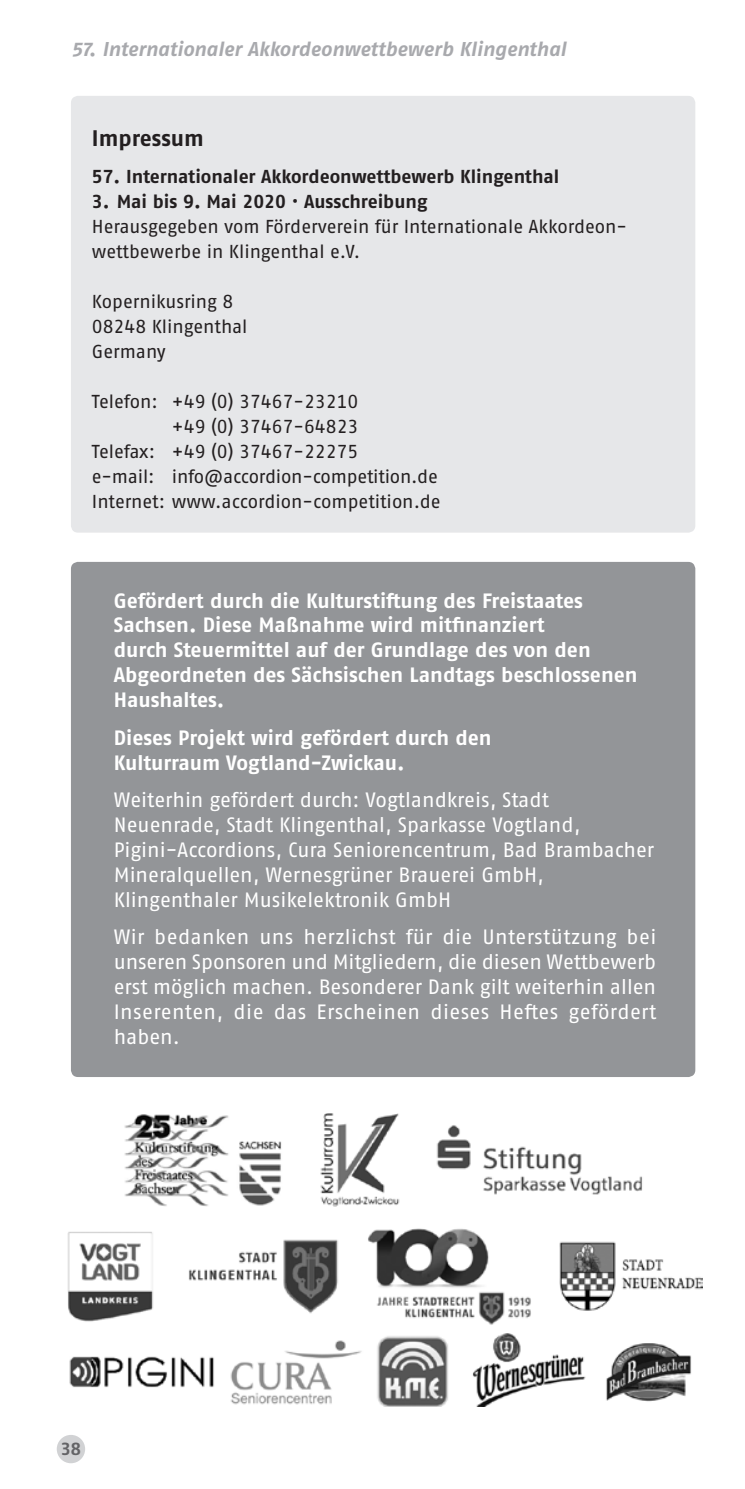
<style>
.page{position:relative;width:745px;height:1489px;background:#fff}
.page>*{position:absolute;margin:0;border:0;box-sizing:border-box;transform-origin:0 0}
.Wettb__Bed{font:700 22.5px "Fago Pro";color:#231f20}
.fließ{font:20.75px/25px "Fago Pro";color:#fff}
.fließ-2{font:700 20.75px/25px "Fago Pro";letter-spacing:-.005em;color:#fff}
.t1{font:italic 20px "Fago No Bold Lf";letter-spacing:-.005em;color:#a8a9ad}
.Wettb__Bed-2{font:18.75px/25px "Fago Pro";letter-spacing:-.005em;color:#231f20}
.fließ_fett{font:700 18.75px "Fago Pro";letter-spacing:-.005em;color:#231f20}
.t2{font:700 17.5px "Fago Pro";color:#636366}
</style>
<div class="page">
<div style="left:57px;top:1434px;width:28px;height:28px;background:#d1d2d4;border-radius:50%"></div>
<div style="left:71px;top:96px;width:623px;height:436px;background:#e6e7e9;border-radius:7px"></div>
<div style="left:71px;top:562px;width:623px;height:514px;background:#939598;border-radius:7px"></div>
<img style="left:67px;top:1113px;width:635px;height:292px">
<p class="t1" style="left:71px;top:38px;width:495px">57. Internationaler Akkordeonwettbewerb Klingenthal</p>
<p class="Wettb__Bed" style="left:92px;top:124px;width:113px">Impressum</p>
<p class="fließ_fett" style="left:92px;top:165px;width:468px">57. Internationaler Akkordeonwettbewerb Klingenthal</p>
<p class="fließ_fett" style="left:92px;top:190px;width:337px">3. Mai bis 9. Mai 2020 · Ausschreibung</p>
<p class="Wettb__Bed-2" style="left:92px;top:214px;width:533px">Herausgegeben vom Förderverein für Internationale Akkordeon&shy;wettbewerbe in Klingenthal e.V.</p>
<p class="Wettb__Bed-2" style="left:92px;top:289px;width:143px">Kopernikusring 8</p>
<p class="Wettb__Bed-2" style="left:92px;top:314px;width:157px">08248 Klingenthal</p>
<p class="Wettb__Bed-2" style="left:92px;top:339px;width:75px">Germany</p>
<p class="Wettb__Bed-2" style="left:92px;top:389px;width:268px">Telefon: +49 (0) 37467-23210</p>
<p class="Wettb__Bed-2" style="left:172px;top:414px;width:188px">+49 (0) 37467-64823</p>
<p class="Wettb__Bed-2" style="left:92px;top:438px;width:268px">Telefax: +49 (0) 37467-22275</p>
<p class="Wettb__Bed-2" style="left:92px;top:463px;width:347px">e-mail: info@accordion-competition.de</p>
<p class="Wettb__Bed-2" style="left:92px;top:488px;width:350px">Internet: www.accordion-competition.de</p>
<p class="fließ-2" style="left:114px;top:587px;width:525px">Gefördert durch die Kulturstiftung des Freistaates Sachsen. Diese Maßnahme wird mitfinanziert<br>durch Steuermittel auf der Grundlage des von den Abgeordneten des Sächsischen Landtags beschlossenen Haushaltes.</p>
<p class="fließ-2" style="left:114px;top:725px;width:379px">Dieses Projekt wird gefördert durch den<br>Kulturraum Vogtland-Zwickau.</p>
<p class="fließ" style="left:114px;top:787px;width:541px">Weiterhin gefördert durch: Vogtlandkreis, Stadt Neuenrade, Stadt Klingenthal, Sparkasse Vogtland, Pigini-Accordions, Cura Seniorencentrum, Bad Brambacher Mineralquellen, Wernesgrüner Brauerei GmbH, Klingenthaler Musikelektronik GmbH</p>
<p class="fließ" style="left:114px;top:924px;width:544px;text-align:justify">Wir bedanken uns herzlichst für die Unterstützung bei unseren Sponsoren und Mitgliedern, die diesen Wettbewerb erst möglich machen. Besonderer Dank gilt weiterhin allen Inserenten, die das Erscheinen dieses Heftes gefördert haben.</p>
<p class="t2" style="left:61px;top:1438px;width:22px">38</p>
</div>
